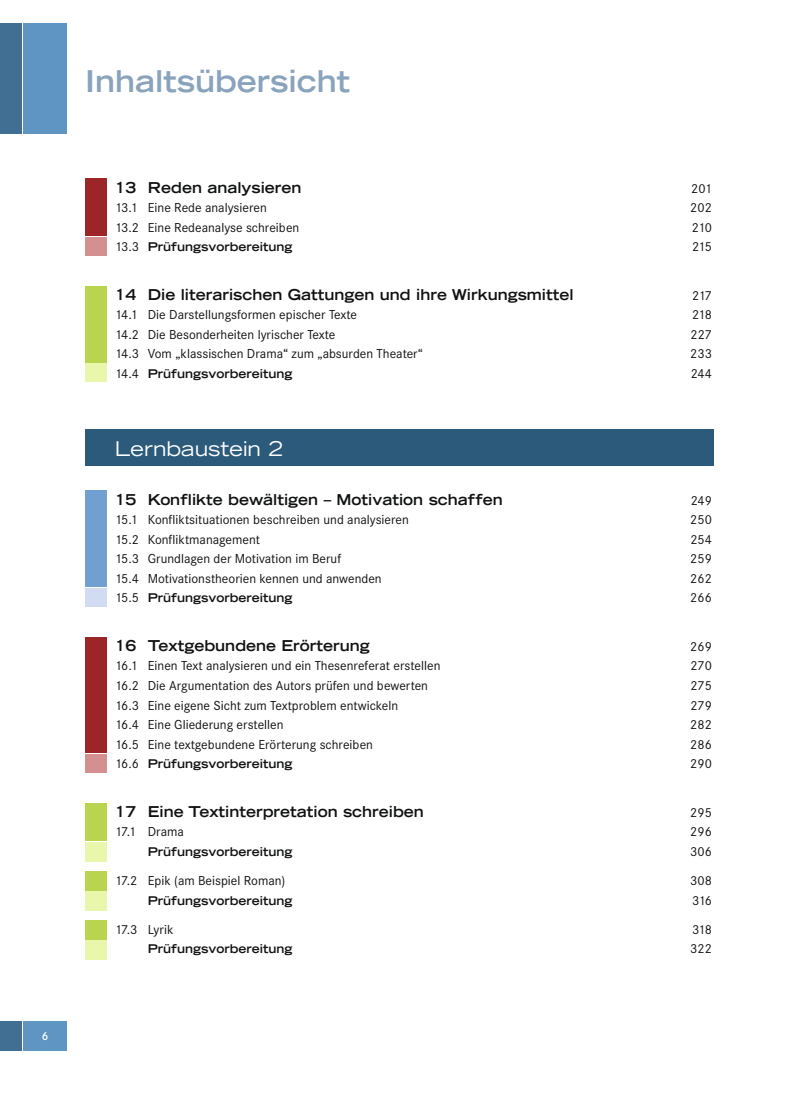
<style>
.page{position:relative;width:808px;height:1106px;background:#fff}
.page>*{position:absolute;margin:0;border:0;box-sizing:border-box;transform-origin:0 0}
._02_Ü2{font:700 expanded 30px "Trade Gothic LT Std";color:#8aa3bd}
._95_Inhalt___Ü1{font:expanded 20.25px "Trade Gothic LT Std";color:#fff}
._95a_Inhalt___Ü2{font:700 expanded 15px "Trade Gothic LT Std";color:#101111}
._96_Inhalt___Ü3{font:13.5px "Corporate CVS";color:#101111}
._95a_Inhalt___Ü2-2{font:13.5px "Corporate CVS";color:#101111}
._96a_Inhalt___Ü3_Zus{font:13.5px "Corporate CVS";letter-spacing:-.03em;color:#101111}
._96_Inhalt___Ü3-2{font:700 expanded 12px "Trade Gothic LT Std";color:#101111}
._96a_Inhalt___Ü3_Zus-2{font:700 expanded 12px "Trade Gothic LT Std";color:#101111}
.t1{font:12px "Corporate CVS Demi";color:#fff}
.s1{font-family:"Corporate CVS";font-weight:400;font-stretch:normal;font-size:13.5px}
</style>
<div class="page">
<div style="left:23px;top:23px;width:44px;height:111px;background:#5e95c3"></div>
<div style="left:23px;top:1021px;width:44px;height:29px;background:#5e95c3"></div>
<div style="left:0;top:23px;width:21px;height:111px;background:#416e93"></div>
<div style="left:0;top:1021px;width:21px;height:29px;background:#416e93"></div>
<div style="left:85px;top:178px;width:21px;height:58px;background:#9c2527"></div>
<div style="left:85px;top:237px;width:21px;height:18px;background:#d48f91"></div>
<div style="left:85px;top:286px;width:21px;height:76px;background:#b9d550"></div>
<div style="left:85px;top:364px;width:21px;height:18px;background:#e9f7ad"></div>
<div style="left:85px;top:429px;width:629px;height:36px;background:#2b5a7b"></div>
<div style="left:85px;top:490px;width:21px;height:97px;background:#70a0cf"></div>
<div style="left:85px;top:588px;width:21px;height:18px;background:#d1dcf2"></div>
<div style="left:85px;top:637px;width:21px;height:115px;background:#9c2527"></div>
<div style="left:85px;top:754px;width:21px;height:18px;background:#d48f91"></div>
<div style="left:85px;top:802px;width:21px;height:38px;background:#b9d550"></div>
<div style="left:85px;top:841px;width:21px;height:20px;background:#e9f7ad"></div>
<div style="left:85px;top:871px;width:21px;height:19px;background:#b9d550"></div>
<div style="left:85px;top:891px;width:21px;height:20px;background:#e9f7ad"></div>
<div style="left:85px;top:919px;width:21px;height:20px;background:#b9d550"></div>
<div style="left:85px;top:940px;width:21px;height:19px;background:#e9f7ad"></div>
<p class="t1" style="left:42px;top:1029px;width:8px">6</p>
<p class="_02_Ü2" style="left:85px;top:61px;width:266px">Inhaltsübersicht</p>
<p class="_95a_Inhalt___Ü2" style="left:115px;top:177px;width:188px">13 Reden analysieren</p>
<p class="_95a_Inhalt___Ü2-2" style="left:691px;top:180px;width:22px">201</p>
<p class="_96_Inhalt___Ü3" style="left:115px;top:200px;width:153px">13.1 Eine Rede analysieren</p>
<p class="_96_Inhalt___Ü3" style="left:690px;top:200px;width:23px">202</p>
<p class="_96_Inhalt___Ü3" style="left:115px;top:219px;width:186px">13.2 Eine Redeanalyse schreiben</p>
<p class="_96_Inhalt___Ü3" style="left:692px;top:219px;width:21px">210</p>
<p class="_96_Inhalt___Ü3-2" style="left:115px;top:239px;width:179px"><span class="s1">13.3</span> Prüfungsvorbereitung</p>
<p class="_96_Inhalt___Ü3" style="left:692px;top:239px;width:21px">215</p>
<p class="_95a_Inhalt___Ü2" style="left:115px;top:284px;width:460px">14 Die literarischen Gattungen und ihre Wirkungsmittel</p>
<p class="_95a_Inhalt___Ü2-2" style="left:692px;top:288px;width:21px">217</p>
<p class="_96_Inhalt___Ü3" style="left:115px;top:307px;width:244px">14.1 Die Darstellungsformen epischer Texte</p>
<p class="_96_Inhalt___Ü3" style="left:692px;top:307px;width:21px">218</p>
<p class="_96_Inhalt___Ü3" style="left:115px;top:327px;width:222px">14.2 Die Besonderheiten lyrischer Texte</p>
<p class="_96_Inhalt___Ü3" style="left:691px;top:327px;width:23px">227</p>
<p class="_96_Inhalt___Ü3" style="left:115px;top:346px;width:309px">14.3 Vom „klassischen Drama“ zum „absurden Theater“</p>
<p class="_96_Inhalt___Ü3" style="left:690px;top:346px;width:23px">233</p>
<p class="_96_Inhalt___Ü3-2" style="left:115px;top:366px;width:179px"><span class="s1">14.4</span> Prüfungsvorbereitung</p>
<p class="_96_Inhalt___Ü3" style="left:691px;top:366px;width:23px">244</p>
<p class="_95_Inhalt___Ü1" style="left:115px;top:435px;width:170px">Lernbaustein 2</p>
<p class="_95a_Inhalt___Ü2" style="left:115px;top:489px;width:390px">15 Konflikte bewältigen – Motivation schaffen</p>
<p class="_95a_Inhalt___Ü2-2" style="left:691px;top:492px;width:23px">249</p>
<p class="_96_Inhalt___Ü3" style="left:115px;top:512px;width:296px">15.1 Konfliktsituationen beschreiben und analysieren</p>
<p class="_96_Inhalt___Ü3" style="left:690px;top:512px;width:23px">250</p>
<p class="_96_Inhalt___Ü3" style="left:115px;top:531px;width:147px">15.2 Konfliktmanagement</p>
<p class="_96_Inhalt___Ü3" style="left:690px;top:531px;width:23px">254</p>
<p class="_96_Inhalt___Ü3" style="left:115px;top:551px;width:228px">15.3 Grundlagen der Motivation im Beruf</p>
<p class="_96_Inhalt___Ü3" style="left:690px;top:551px;width:23px">259</p>
<p class="_96_Inhalt___Ü3" style="left:115px;top:570px;width:268px">15.4 Motivationstheorien kennen und anwenden</p>
<p class="_96_Inhalt___Ü3" style="left:690px;top:570px;width:23px">262</p>
<p class="_96_Inhalt___Ü3-2" style="left:115px;top:590px;width:179px"><span class="s1">15.5</span> Prüfungsvorbereitung</p>
<p class="_96_Inhalt___Ü3" style="left:690px;top:590px;width:23px">266</p>
<p class="_95a_Inhalt___Ü2" style="left:115px;top:635px;width:257px">16 Textgebundene Erörterung</p>
<p class="_95a_Inhalt___Ü2-2" style="left:690px;top:639px;width:23px">269</p>
<p class="_96_Inhalt___Ü3" style="left:115px;top:658px;width:327px">16.1 Einen Text analysieren und ein Thesenreferat erstellen</p>
<p class="_96_Inhalt___Ü3" style="left:691px;top:658px;width:23px">270</p>
<p class="_96_Inhalt___Ü3" style="left:115px;top:678px;width:315px">16.2 Die Argumentation des Autors prüfen und bewerten</p>
<p class="_96_Inhalt___Ü3" style="left:691px;top:678px;width:23px">275</p>
<p class="_96_Inhalt___Ü3" style="left:115px;top:697px;width:285px">16.3 Eine eigene Sicht zum Textproblem entwickeln</p>
<p class="_96_Inhalt___Ü3" style="left:691px;top:697px;width:23px">279</p>
<p class="_96_Inhalt___Ü3" style="left:115px;top:717px;width:170px">16.4 Eine Gliederung erstellen</p>
<p class="_96_Inhalt___Ü3" style="left:690px;top:717px;width:23px">282</p>
<p class="_96_Inhalt___Ü3" style="left:115px;top:736px;width:260px">16.5 Eine textgebundene Erörterung schreiben</p>
<p class="_96_Inhalt___Ü3" style="left:690px;top:736px;width:23px">286</p>
<p class="_96_Inhalt___Ü3-2" style="left:115px;top:756px;width:179px"><span class="s1">16.6</span> Prüfungsvorbereitung</p>
<p class="_96_Inhalt___Ü3" style="left:690px;top:756px;width:23px">290</p>
<p class="_95a_Inhalt___Ü2" style="left:115px;top:801px;width:311px">17 Eine Textinterpretation schreiben</p>
<p class="_95a_Inhalt___Ü2-2" style="left:690px;top:804px;width:23px">295</p>
<p class="_96_Inhalt___Ü3" style="left:115px;top:824px;width:71px">17.1 Drama</p>
<p class="_96_Inhalt___Ü3" style="left:690px;top:824px;width:23px">296</p>
<p class="_96a_Inhalt___Ü3_Zus-2" style="left:148px;top:843px;width:146px">Prüfungsvorbereitung</p>
<p class="_96a_Inhalt___Ü3_Zus" style="left:690px;top:843px;width:23px">306</p>
<p class="_96_Inhalt___Ü3" style="left:115px;top:873px;width:172px">17.2 Epik (am Beispiel Roman)</p>
<p class="_96_Inhalt___Ü3" style="left:690px;top:873px;width:23px">308</p>
<p class="_96a_Inhalt___Ü3_Zus-2" style="left:148px;top:892px;width:146px">Prüfungsvorbereitung</p>
<p class="_96a_Inhalt___Ü3_Zus" style="left:692px;top:892px;width:21px">316</p>
<p class="_96_Inhalt___Ü3" style="left:115px;top:921px;width:60px">17.3 Lyrik</p>
<p class="_96_Inhalt___Ü3" style="left:692px;top:921px;width:21px">318</p>
<p class="_96_Inhalt___Ü3-2" style="left:148px;top:941px;width:146px">Prüfungsvorbereitung</p>
<p class="_96_Inhalt___Ü3" style="left:690px;top:941px;width:23px">322</p>
</div>
